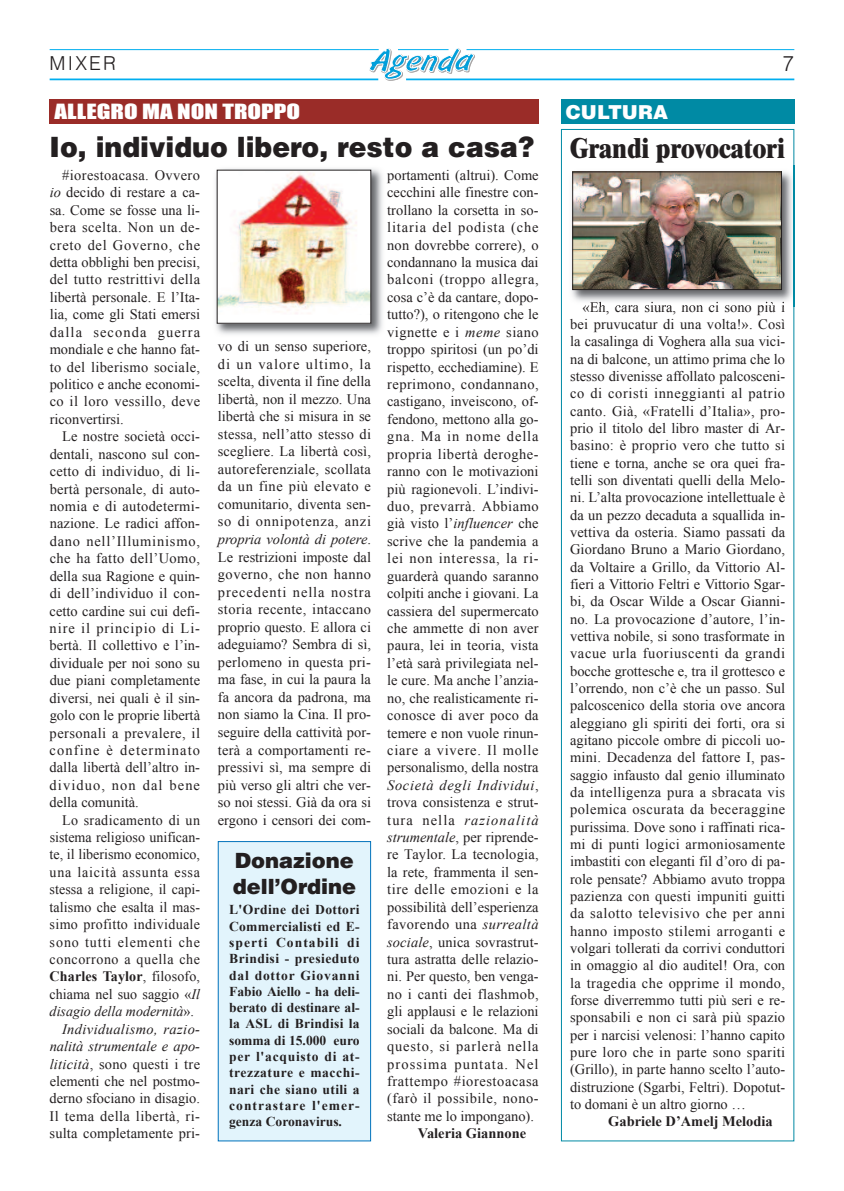
<style>
.page{position:relative;width:844px;height:1191px;background:#fff}
.page>*{position:absolute;margin:0;border:0;box-sizing:border-box;transform-origin:0 0}
.t1{font:900 28px "Helvetica";color:#231f20;scale:.95 1}
.t2{font:800 28px "Times";color:#231f20;scale:.9 1}
.t3{font:900 21px/26.4px "Helvetica";color:#231f20}
.t4{font:300 21px "Helvetica";color:#231f20}
.t5{font:19.25px "Impact";color:#fff;scale:1.3 1}
.t6{font:900 19.25px "Helvetica";color:#fff}
.t7{font:300 19.25px "Helvetica";letter-spacing:.11em;color:#231f20}
.t8{font:14.35px/17.5px "Times New Roman";color:#231f20;text-align:justify}
.t9{font:700 14.35px "Times New Roman";color:#231f20}
.t10{font:italic 14.35px "Times New Roman";color:#231f20}
.t11{font:14.35px "Times New Roman";letter-spacing:.03em;color:#231f20}
.t12{font:14.35px "Times New Roman";letter-spacing:.025em;color:#231f20}
.t13{font:14.35px "Times New Roman";letter-spacing:.02em;color:#231f20}
.t14{font:14.35px "Times New Roman";letter-spacing:.055em;color:#231f20}
.t15{font:italic 14.35px "Times New Roman";letter-spacing:.025em;color:#231f20}
.t16{font:14.35px "Times New Roman";letter-spacing:.065em;color:#231f20}
.t17{font:14.35px "Times New Roman";letter-spacing:.04em;color:#231f20}
.t18{font:700 13.65px/16.3px "Times New Roman";letter-spacing:.025em;color:#231f20;text-align:justify}
.s1{font-style:italic}
.s2{font-weight:400}
.s3{font-style:normal}
</style>
<div class="page">
<hr style="left:406px;top:78px;width:388px;height:2px;background:#00aeef">
<hr style="left:50px;top:78px;width:328px;height:2px;background:#00aeef">
<hr style="left:466px;top:49px;width:328px;height:1px;background:#00aeef">
<hr style="left:50px;top:49px;width:328px;height:1px;background:#00aeef">
<svg style="left:369px;top:48px;width:106px;height:33px"></svg>
<div style="left:50px;top:99px;width:488px;height:25px;background:#9a2c28"></div>
<img style="left:215px;top:168px;width:168px;height:167px">
<div style="left:217px;top:170px;width:154px;height:153px;background:#fff"></div>
<img style="left:219px;top:172px;width:150px;height:142px">
<div style="left:561px;top:99px;width:233px;height:25px;background:#008aa4"></div>
<img style="left:571px;top:165px;width:224px;height:142px">
<img style="left:793px;top:165px;width:1px;height:142px">
<img style="left:583px;top:302px;width:44px;height:5px">
<img style="left:574px;top:174px;width:205px;height:114px">
<div style="left:572px;top:172px;width:209px;height:118px;border:1px solid #231f20"></div>
<div style="left:218px;top:842px;width:152px;height:298px;background:#e2f4fc"></div>
<div style="left:218px;top:841px;width:153px;height:300px;border:1px solid #0072bc"></div>
<h3 class="t7" style="left:50px;top:56px;width:68px">MIXER</h3>
<h2 class="t4" style="left:782px;top:55px;width:13px">7</h2>
<h3 class="t5" style="left:55px;top:100px;width:190px">ALLEGRO MA NON TROPPO</h3>
<h1 class="t1" style="left:50px;top:131px;width:511px">Io, individuo libero, resto a casa?</h1>
<h3 class="t6" style="left:566px;top:105px;width:103px">CULTURA</h3>
<h1 class="t2" style="left:570px;top:138px;width:240px">Grandi provocatori</h1>
<p class="t8" style="left:50px;top:166px;width:152px;text-indent:12px">#iorestoacasa. Ovvero <span class="s1">io</span> decido di restare a ca&shy;sa. Come se fosse una li&shy;bera scelta. Non un de&shy;creto del Governo, che detta obblighi ben precisi, del tutto restrittivi della libertà personale. E l’Ita&shy;lia, come gli Stati emersi dalla seconda guerra mondiale e che hanno fat&shy;to del liberismo sociale, politico e anche economi&shy;co il loro vessillo, deve riconvertirsi.</p>
<p class="t8" style="left:50px;top:428px;width:152px;text-indent:12px">Le nostre società occi&shy;dentali, nascono sul con&shy;cetto di individuo, di li&shy;bertà personale, di auto&shy;nomia e di autodetermi&shy;nazione. Le radici affon&shy;dano nell’Illuminismo, che ha fatto dell’Uomo, della sua Ragione e quin&shy;di dell’individuo il con&shy;cetto cardine sui cui defi&shy;nire il principio di Li&shy;bertà. Il collettivo e l’in&shy;dividuale per noi sono su due piani completamente diversi, nei quali è il sin&shy;golo con le proprie libertà personali a prevalere, il confine è determinato dalla libertà dell’altro in&shy;dividuo, non dal bene della comunità.</p>
<p class="t11" style="left:62px;top:812px;width:139px">Lo sradicamento di un</p>
<p class="t8" style="left:50px;top:828px;width:152px">sistema religioso unifican-</p>
<p class="t8" style="left:50px;top:846px;width:152px">te, il liberismo economico,</p>
<p class="t14" style="left:50px;top:864px;width:152px">una laicità assunta essa</p>
<p class="t8" style="left:50px;top:880px;width:152px">stessa a religione, il capi-</p>
<p class="t8" style="left:50px;top:898px;width:152px">talismo che esalta il mas-</p>
<p class="t12" style="left:50px;top:916px;width:152px">simo profitto individuale</p>
<p class="t16" style="left:50px;top:933px;width:152px">sono tutti elementi che</p>
<p class="t17" style="left:50px;top:951px;width:152px">concorrono a quella che</p>
<p class="t9" style="left:50px;top:968px;width:152px">Charles Taylor<span class="s2">, filosofo,</span></p>
<p class="t8" style="left:50px;top:985px;width:152px">chiama nel suo saggio «<span class="s1">Il</span></p>
<p class="t10" style="left:50px;top:1003px;width:146px">disagio della modernità<span class="s3">».</span></p>
<p class="t15" style="left:62px;top:1021px;width:139px">Individualismo, razio-</p>
<p class="t10" style="left:50px;top:1038px;width:152px">nalità strumentale e apo-</p>
<p class="t13" style="left:50px;top:1055px;width:152px"><span class="s1">liticità</span>, sono questi i tre</p>
<p class="t8" style="left:50px;top:1072px;width:152px">elementi che nel postmo-</p>
<p class="t8" style="left:50px;top:1089px;width:152px">derno sfociano in disagio.</p>
<p class="t11" style="left:50px;top:1108px;width:152px">Il tema della libertà, ri-</p>
<p class="t8" style="left:50px;top:1124px;width:152px">sulta completamente pri-</p>
<p class="t8" style="left:218px;top:337px;width:155px">vo di un senso superiore, di un valore ultimo, la scelta, diventa il fine della libertà, non il mezzo. Una libertà che si misura in se stessa, nell’atto stesso di scegliere. La libertà così, autoreferenziale, scollata da un fine più elevato e comunitario, diventa sen&shy;so di onnipotenza, anzi <span class="s1">propria volontà di potere</span>.<br>Le restrizioni imposte dal governo, che non hanno precedenti nella nostra storia recente, intaccano proprio questo. E allora ci adeguiamo? Sembra di sì, perlomeno in questa pri&shy;ma fase, in cui la paura la fa ancora da padrona, ma non siamo la Cina. Il pro&shy;seguire della cattività por&shy;terà a comportamenti re&shy;pressivi sì, ma sempre di più verso gli altri che ver&shy;so noi stessi. Già da ora si ergono i censori dei com-</p>
<h2 class="t3" style="left:233px;top:847px;width:125px">Donazione dell’Ordine</h2>
<p class="t18" style="left:229px;top:901px;width:132px">L'Ordine dei Dottori Commercialisti ed E&shy;sperti Contabili di Brindisi - presieduto dal dottor Giovanni Fabio Aiello - ha deli&shy;berato di destinare al&shy;la ASL di Brindisi la somma di 15.000 euro per l'acquisto di at&shy;trezzature e macchi&shy;nari che siano utili a contrastare l'emer&shy;genza Coronavirus.</p>
<p class="t8" style="left:387px;top:166px;width:153px">portamenti (altrui). Come cecchini alle finestre con&shy;trollano la corsetta in so&shy;litaria del podista (che non dovrebbe correre), o condannano la musica dai balconi (troppo allegra, cosa c’è da cantare, dopo&shy;tutto?), o ritengono che le vignette e i <span class="s1">meme</span> siano troppo spiritosi (un po’di rispetto, ecchediamine). E reprimono, condannano, castigano, inveiscono, of&shy;fendono, mettono alla go&shy;gna. Ma in nome della propria libertà deroghe&shy;ranno con le motivazioni più ragionevoli. L’indivi&shy;duo, prevarrà. Abbiamo già visto l’<span class="s1">influencer</span> che scrive che la pandemia a lei non interessa, la ri&shy;guarderà quando saranno colpiti anche i giovani. La cassiera del supermercato che ammette di non aver paura, lei in teoria, vista l’età sarà privilegiata nel&shy;le cure. Ma anche l’anzia&shy;no, che realisticamente ri&shy;conosce di aver poco da temere e non vuole rinun&shy;ciare a vivere. Il molle personalismo, della nostra <span class="s1">Società degli Individui</span>, trova consistenza e strut&shy;tura nella <span class="s1">razionalità strumentale</span>, per riprende&shy;re Taylor. La tecnologia, la rete, frammenta il sen&shy;tire delle emozioni e la possibilità dell’esperienza favorendo una <span class="s1">surrealtà sociale</span>, unica sovrastrut&shy;tura astratta delle relazio&shy;ni. Per questo, ben venga&shy;no i canti dei flashmob, gli applausi e le relazioni sociali da balcone. Ma di questo, si parlerà nella prossima puntata. Nel frattempo #iorestoacasa (farò il possibile, nono&shy;stante me lo impongano).</p>
<p class="t9" style="left:418px;top:1125px;width:110px">Valeria Giannone</p>
<p class="t8" style="left:570px;top:298px;width:216px;text-indent:12px">«Eh, cara siura, non ci sono più i bei pruvucatur di una volta!». Così la casalinga di Voghera alla sua vici&shy;na di balcone, un attimo prima che lo stesso divenisse affollato palcosceni&shy;co di coristi inneggianti al patrio canto. Già, «Fratelli d’Italia», pro&shy;prio il titolo del libro master di Ar&shy;basino: è proprio vero che tutto si tiene e torna, anche se ora quei fra&shy;telli son diventati quelli della Melo&shy;ni. L’alta provocazione intellettuale è da un pezzo decaduta a squallida in&shy;vettiva da osteria. Siamo passati da Giordano Bruno a Mario Giordano, da Voltaire a Grillo, da Vittorio Al&shy;fieri a Vittorio Feltri e Vittorio Sgar&shy;bi, da Oscar Wilde a Oscar Gianni&shy;no. La provocazione d’autore, l’in&shy;vettiva nobile, si sono trasformate in vacue urla fuoriuscenti da grandi bocche grottesche e, tra il grottesco e l’orrendo, non c’è che un passo. Sul palcoscenico della storia ove ancora aleggiano gli spiriti dei forti, ora si agitano piccole ombre di piccoli uo&shy;mini. Decadenza del fattore I, pas&shy;saggio infausto dal genio illuminato da intelligenza pura a sbracata vis polemica oscurata da beceraggine purissima. Dove sono i raffinati rica&shy;mi di punti logici armoniosamente imbastiti con eleganti fil d’oro di pa&shy;role pensate? Abbiamo avuto troppa pazienza con questi impuniti guitti da salotto televisivo che per anni hanno imposto stilemi arroganti e volgari tollerati da corrivi conduttori in omaggio al dio auditel! Ora, con la tragedia che opprime il mondo, forse diverremmo tutti più seri e re&shy;sponsabili e non ci sarà più spazio per i narcisi velenosi: l’hanno capito pure loro che in parte sono spariti (Grillo), in parte hanno scelto l’auto&shy;distruzione (Sgarbi, Feltri). Dopotut&shy;to domani è un altro giorno …</p>
<p class="t9" style="left:608px;top:1113px;width:166px">Gabriele D’Amelj Melodia</p>
</div>
